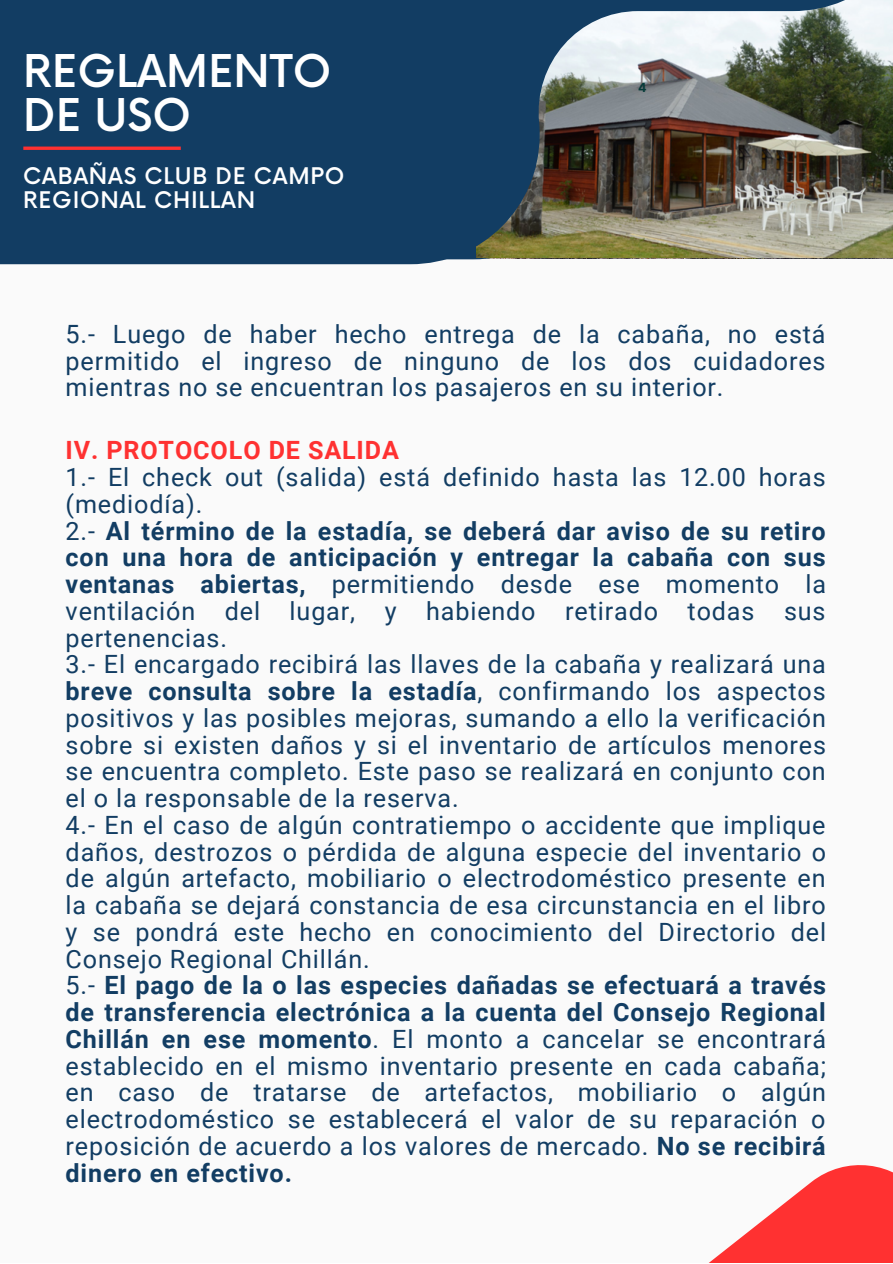
<style>
.page{position:relative;width:893px;height:1264px;background:#fff}
.page>*{position:absolute;margin:0;border:0;box-sizing:border-box;transform-origin:0 0}
.t1{font:500 45.45px/44.8px "Now";color:#fff}
.t2{font:500 43.95px "Now";color:#fff}
.t3{font:25.2px/26.7px "Roboto";letter-spacing:.035em;color:#123d63;text-align:justify}
.t4{font:700 25.2px/26.7px "Roboto";letter-spacing:.035em;color:#123d63;text-align:justify}
.t5{font:700 25.2px "Roboto";letter-spacing:.035em;color:#ff3131}
.t6{font:500 23.1px/24.9px "Now";letter-spacing:.035em;color:#fff}
.t7{font:500 22.35px/24px "Now";letter-spacing:.035em;color:#fff}
.t8{font:700 12.6px "Inter";color:#063b39}
.s1{font-weight:400}
.s2{font-weight:700}
</style>
<div class="page">
<div style="left:0;top:0;width:892px;height:1262px;background:#fafafa"></div>
<svg style="left:710px;top:1165px;width:182px;height:97px;fill:#ff3131"></svg>
<img style="left:0;top:0;width:892px;height:264px">
<svg style="left:23px;top:146px;width:158px;height:4px"></svg>
<p class="t1" style="left:37px;top:41px;width:320px">REGLAMENTO<br>DE USO</p>
<p class="t6" style="left:37px;top:158px;width:333px">CABAÑAS CLUB DE CAMPO<br>REGIONAL CHILLAN</p>
<p class="t2" style="left:23px;top:48px;width:309px">REGLAMENTO</p>
<p class="t2" style="left:23px;top:91px;width:169px">DE USO</p>
<p class="t7" style="left:23px;top:165px;width:322px">CABAÑAS CLUB DE CAMPO<br>REGIONAL CHILLAN</p>
<p class="t8" style="left:638px;top:80px;width:10px">4</p>
<p class="t3" style="left:66px;top:321px;width:761px">5.- Luego de haber hecho entrega de la cabaña, no está permitido el ingreso de ninguno de los dos cuidadores mientras no se encuentran los pasajeros en su interior.</p>
<p class="t5" style="left:66px;top:436px;width:335px">IV. PROTOCOLO DE SALIDA</p>
<p class="t3" style="left:66px;top:464px;width:761px">1.- El check out (salida) está definido hasta las 12.00 horas (mediodía).</p>
<p class="t4" style="left:66px;top:517px;width:761px"><span class="s1">2.-</span> Al término de la estadía, se deberá dar aviso de su retiro con una hora de anticipación y entregar la cabaña con sus ventanas abiertas, <span class="s1">permitiendo desde ese momento la ventilación del lugar, y habiendo retirado todas sus pertenencias.</span></p>
<p class="t3" style="left:66px;top:651px;width:762px">3.- El encargado recibirá las llaves de la cabaña y realizará una <span class="s2">breve consulta sobre la estadía</span>, confirmando los aspectos positivos y las posibles mejoras, sumando a ello la verificación sobre si existen daños y si el inventario de artículos menores se encuentra completo. Este paso se realizará en conjunto con el o la responsable de la reserva.</p>
<p class="t3" style="left:66px;top:811px;width:762px">4.- En el caso de algún contratiempo o accidente que implique daños, destrozos o pérdida de alguna especie del inventario o de algún artefacto, mobiliario o electrodoméstico presente en la cabaña se dejará constancia de esa circunstancia en el libro y se pondrá este hecho en conocimiento del Directorio del Consejo Regional Chillán.</p>
<p class="t3" style="left:66px;top:972px;width:762px">5.- <span class="s2">El pago de la o las especies dañadas se efectuará a través de transferencia electrónica a la cuenta del Consejo Regional Chillán en ese momento</span>. El monto a cancelar se encontrará establecido en el mismo inventario presente en cada cabaña; en caso de tratarse de artefactos, mobiliario o algún electrodoméstico se establecerá el valor de su reparación o reposición de acuerdo a los valores de mercado. <span class="s2">No se recibirá dinero en efectivo.</span></p>
</div>
